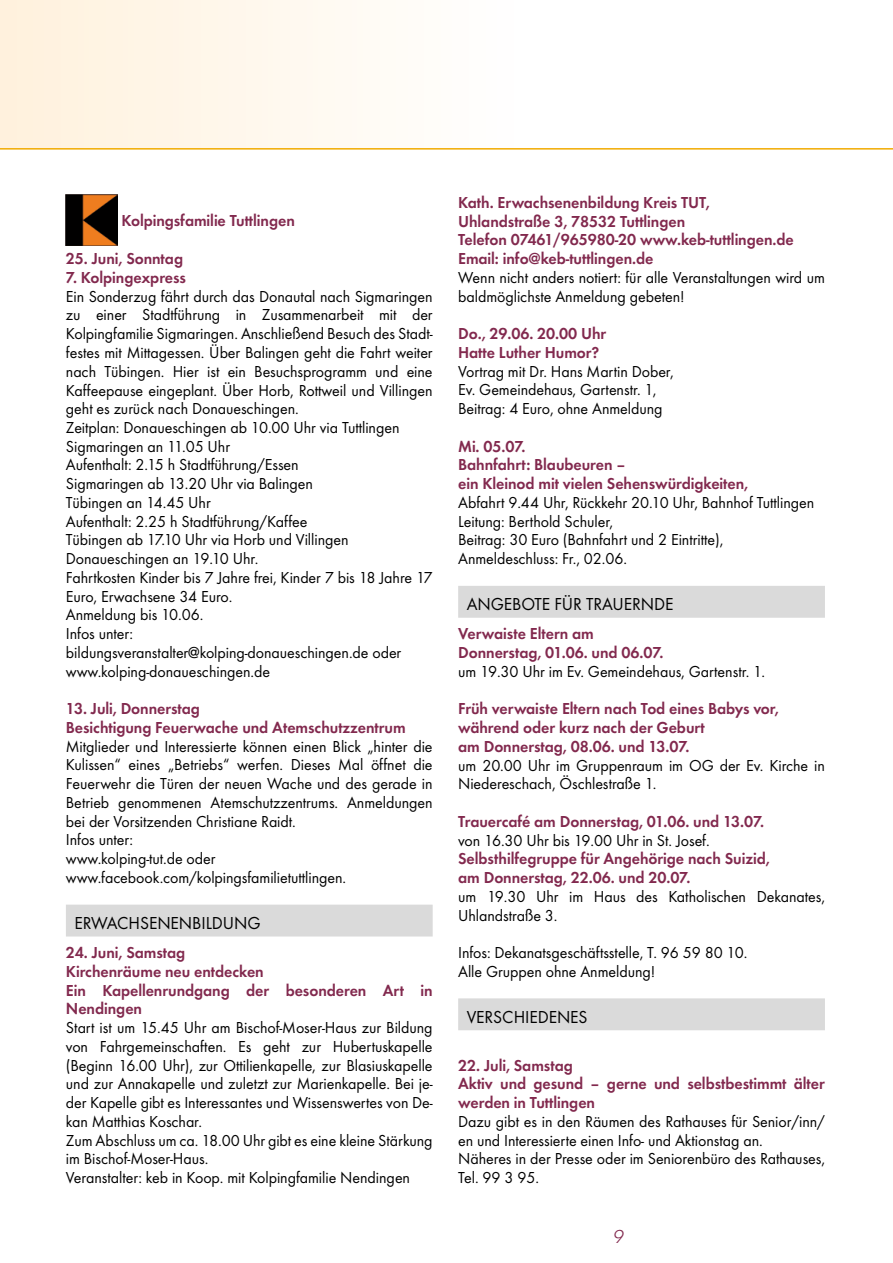
<style>
.page{position:relative;width:893px;height:1263px;background:#fff}
.page>*{position:absolute;margin:0;border:0;box-sizing:border-box;transform-origin:0 0}
.t1{font:18px "Function";letter-spacing:-.005em;color:#000}
.t2{font:italic 300 18px "Limerick";color:#82294e}
.t3{font:16.5px/18.8px "Function";letter-spacing:-.005em;color:#000}
.t4{font:700 16.5px/18.8px "Function";letter-spacing:-.005em;color:#82294e}
</style>
<div class="page">
<div style="left:0;top:0;width:519px;height:149px;background:linear-gradient(to right,#fff1dc,#fff)"></div>
<hr style="left:0;top:148px;width:893px;height:2px;background:#f1ab00">
<div style="left:66px;top:905px;width:367px;height:31px;background:#dadada"></div>
<img style="left:66px;top:194px;width:52px;height:51px">
<div style="left:458px;top:586px;width:367px;height:32px;background:#dadada"></div>
<div style="left:458px;top:998px;width:367px;height:32px;background:#dadada"></div>
<p class="t4" style="left:121px;top:211px;width:175px">Kolpingsfamilie Tuttlingen</p>
<p class="t4" style="left:66px;top:249px;width:119px">25. Juni, Sonntag</p>
<p class="t4" style="left:66px;top:268px;width:122px">7. Kolpingexpress</p>
<p class="t3" style="left:66px;top:287px;width:368px">Ein Sonderzug fährt durch das Donautal nach Sigmaringen zu einer Stadtführung in Zusammenarbeit mit der Kolpingfamilie Sigmaringen. Anschließend Besuch des Stadt&shy;festes mit Mittagessen. Über Balingen geht die Fahrt weiter nach Tübingen. Hier ist ein Besuchsprogramm und eine Kaffeepause eingeplant. Über Horb, Rottweil und Villingen geht es zurück nach Donaueschingen.<br>Zeitplan: Donaueschingen ab 10.00 Uhr via Tuttlingen Sigmaringen an 11.05 Uhr<br>Aufenthalt: 2.15 h Stadtführung/Essen<br>Sigmaringen ab 13.20 Uhr via Balingen<br>Tübingen an 14.45 Uhr<br>Aufenthalt: 2.25 h Stadtführung/Kaffee<br>Tübingen ab 17.10 Uhr via Horb und Villingen Donaueschingen an 19.10 Uhr.<br>Fahrtkosten Kinder bis 7 Jahre frei, Kinder 7 bis 18 Jahre 17<br>Euro, Erwachsene 34 Euro.<br>Anmeldung bis 10.06.<br>Infos unter: bildungsveranstalter@kolping-donaueschingen.de oder www.kolping-donaueschingen.de</p>
<p class="t4" style="left:66px;top:699px;width:341px">13. Juli, Donnerstag<br>Besichtigung Feuerwache und Atemschutzzentrum</p>
<p class="t3" style="left:66px;top:737px;width:368px">Mitglieder und Interessierte können einen Blick „hinter die Kulissen“ eines „Betriebs“ werfen. Dieses Mal öffnet die Feuerwehr die Türen der neuen Wache und des gerade in Betrieb genommenen Atemschutzzentrums. Anmeldungen bei der Vorsitzenden Christiane Raidt.<br>Infos unter:<br>www.kolping-tut.de oder www.facebook.com/kolpingsfamilietuttlingen.</p>
<p class="t1" style="left:74px;top:913px;width:188px">ERWACHSENENBILDUNG</p>
<p class="t4" style="left:66px;top:943px;width:368px">24. Juni, Samstag<br>Kirchenräume neu entdecken<br>Ein Kapellenrundgang der besonderen Art in<br>Nendingen</p>
<p class="t3" style="left:66px;top:1018px;width:368px">Start ist um 15.45 Uhr am Bischof-Moser-Haus zur Bildung von Fahrgemeinschaften. Es geht zur Hubertuskapelle (Beginn 16.00 Uhr), zur Ottilienkapelle, zur Blasiuskapelle und zur Annakapelle und zuletzt zur Marienkapelle. Bei je&shy;der Kapelle gibt es Interessantes und Wissenswertes von De&shy;kan Matthias Koschar.<br>Zum Abschluss um ca. 18.00 Uhr gibt es eine kleine Stärkung im Bischof-Moser-Haus.<br>Veranstalter: keb in Koop. mit Kolpingfamilie Nendingen</p>
<p class="t4" style="left:458px;top:193px;width:337px">Kath. Erwachsenenbildung Kreis TUT, Uhlandstraße 3, 78532 Tuttlingen<br>Telefon 07461/965980-20 www.keb-tuttlingen.de Email: info@keb-tuttlingen.de</p>
<p class="t3" style="left:458px;top:268px;width:368px">Wenn nicht anders notiert: für alle Veranstaltungen wird um baldmöglichste Anmeldung gebeten!</p>
<p class="t4" style="left:458px;top:324px;width:150px">Do., 29.06. 20.00 Uhr<br>Hatte Luther Humor?</p>
<p class="t3" style="left:458px;top:362px;width:217px">Vortrag mit Dr. Hans Martin Dober,<br>Ev. Gemeindehaus, Gartenstr. 1,<br>Beitrag: 4 Euro, ohne Anmeldung</p>
<p class="t4" style="left:458px;top:437px;width:292px">Mi. 05.07.<br>Bahnfahrt: Blaubeuren –<br>ein Kleinod mit vielen Sehenswürdigkeiten,</p>
<p class="t3" style="left:458px;top:493px;width:358px">Abfahrt 9.44 Uhr, Rückkehr 20.10 Uhr, Bahnhof Tuttlingen Leitung: Berthold Schuler,<br>Beitrag: 30 Euro (Bahnfahrt und 2 Eintritte), Anmeldeschluss: Fr., 02.06.</p>
<p class="t1" style="left:467px;top:594px;width:208px">ANGEBOTE FÜR TRAUERNDE</p>
<p class="t4" style="left:458px;top:624px;width:207px">Verwaiste Eltern am<br>Donnerstag, 01.06. und 06.07.</p>
<p class="t3" style="left:458px;top:662px;width:308px">um 19.30 Uhr im Ev. Gemeindehaus, Gartenstr. 1.</p>
<p class="t4" style="left:458px;top:699px;width:322px">Früh verwaiste Eltern nach Tod eines Babys vor, während oder kurz nach der Geburt<br>am Donnerstag, 08.06. und 13.07.</p>
<p class="t3" style="left:458px;top:756px;width:368px">um 20.00 Uhr im Gruppenraum im OG der Ev. Kirche in<br>Niedereschach, Öschlestraße 1.</p>
<p class="t4" style="left:458px;top:812px;width:308px">Trauercafé am Donnerstag, 01.06. und 13.07.</p>
<p class="t3" style="left:458px;top:831px;width:253px">von 16.30 Uhr bis 19.00 Uhr in St. Josef.</p>
<p class="t4" style="left:458px;top:849px;width:313px">Selbsthilfegruppe für Angehörige nach Suizid, am Donnerstag, 22.06. und 20.07.</p>
<p class="t3" style="left:458px;top:887px;width:368px">um 19.30 Uhr im Haus des Katholischen Dekanates,<br>Uhlandstraße 3.</p>
<p class="t3" style="left:458px;top:943px;width:291px">Infos: Dekanatsgeschäftsstelle, T. 96 59 80 10.<br>Alle Gruppen ohne Anmeldung!</p>
<p class="t1" style="left:467px;top:1006px;width:122px">VERSCHIEDENES</p>
<p class="t4" style="left:458px;top:1056px;width:368px">22. Juli, Samstag<br>Aktiv und gesund – gerne und selbstbestimmt älter werden in Tuttlingen</p>
<p class="t3" style="left:458px;top:1112px;width:368px">Dazu gibt es in den Räumen des Rathauses für Senior/inn/ en und Interessierte einen Info- und Aktionstag an.<br>Näheres in der Presse oder im Seniorenbüro des Rathauses, Tel. 99 3 95.</p>
<p class="t2" style="left:612px;top:1226px;width:12px">9</p>
</div>
